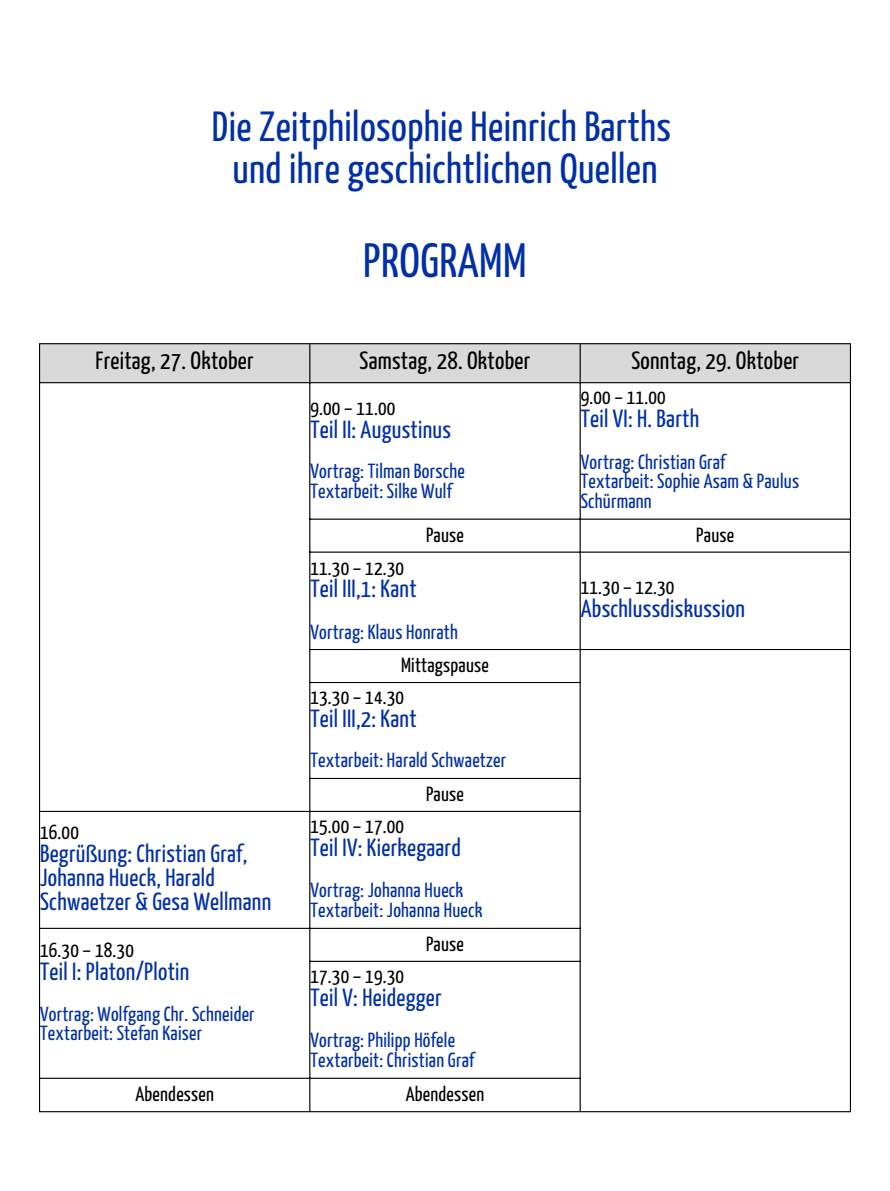
<style>
.page{position:relative;width:890px;height:1191px;background:#fff}
.page>*{position:absolute;margin:0;border:0;box-sizing:border-box;transform-origin:0 0}
.t1{font:48px "Yanone Kaffeesatz";letter-spacing:.01em;color:#002fa7}
.t2{font:42px "Yanone Kaffeesatz";letter-spacing:.01em;color:#002fa7}
.t3{font:24.8px/24px "Yanone Kaffeesatz";letter-spacing:.01em;color:#002fa7}
.t4{font:24.8px "Yanone Kaffeesatz";letter-spacing:.01em;color:#000}
.t5{font:20.4px/19.6px "Yanone Kaffeesatz";letter-spacing:.01em;color:#002fa7}
.t6{font:20.4px "Yanone Kaffeesatz";letter-spacing:.01em;color:#000}
</style>
<div class="page">
<div style="left:40px;top:344px;width:809px;height:38px;background:#d9d9d9"></div>
<hr style="left:39px;top:344px;width:1px;height:767px;background:#000">
<hr style="left:309px;top:344px;width:1px;height:767px;background:#000">
<hr style="left:579px;top:344px;width:1px;height:767px;background:#000">
<hr style="left:849px;top:344px;width:2px;height:767px;background:#000">
<hr style="left:39px;top:343px;width:812px;height:1px;background:#000">
<hr style="left:39px;top:382px;width:812px;height:1px;background:#000">
<hr style="left:309px;top:519px;width:542px;height:1px;background:#000">
<hr style="left:309px;top:552px;width:542px;height:1px;background:#000">
<hr style="left:309px;top:649px;width:542px;height:1px;background:#000">
<hr style="left:309px;top:682px;width:271px;height:1px;background:#000">
<hr style="left:309px;top:778px;width:271px;height:1px;background:#000">
<hr style="left:39px;top:811px;width:541px;height:1px;background:#000">
<hr style="left:39px;top:928px;width:541px;height:1px;background:#000">
<hr style="left:309px;top:961px;width:271px;height:1px;background:#000">
<hr style="left:39px;top:1078px;width:541px;height:1px;background:#000">
<hr style="left:39px;top:1111px;width:812px;height:1px;background:#000">
<p class="t2" style="left:212px;top:110px;width:460px">Die Zeitphilosophie Heinrich Barths</p>
<p class="t2" style="left:232px;top:152px;width:426px">und ihre geschichtlichen Quellen</p>
<p class="t1" style="left:363px;top:242px;width:165px">PROGRAMM</p>
<p class="t4" style="left:96px;top:351px;width:160px">Freitag, 27. Oktober</p>
<p class="t4" style="left:359px;top:351px;width:172px">Samstag, 28. Oktober</p>
<p class="t4" style="left:631px;top:351px;width:169px">Sonntag, 29. Oktober</p>
<p class="t6" style="left:310px;top:400px;width:86px">9.00 – 11.00</p>
<p class="t3" style="left:310px;top:419px;width:142px">Teil II: Augustinus</p>
<p class="t5" style="left:310px;top:463px;width:156px">Vortrag: Tilman Borsche</p>
<p class="t5" style="left:310px;top:483px;width:143px">Textarbeit: Silke Wulf</p>
<p class="t6" style="left:580px;top:389px;width:86px">9.00 – 11.00</p>
<p class="t3" style="left:580px;top:408px;width:120px">Teil VI: H. Barth</p>
<p class="t5" style="left:580px;top:453px;width:146px">Vortrag: Christian Graf</p>
<p class="t5" style="left:580px;top:473px;width:220px">Textarbeit: Sophie Asam &amp; Paulus<br>Schürmann</p>
<p class="t6" style="left:426px;top:527px;width:39px">Pause</p>
<p class="t6" style="left:696px;top:527px;width:39px">Pause</p>
<p class="t6" style="left:310px;top:560px;width:95px">11.30 – 12.30</p>
<p class="t3" style="left:310px;top:579px;width:108px">Teil III,1: Kant</p>
<p class="t5" style="left:310px;top:624px;width:149px">Vortrag: Klaus Honrath</p>
<p class="t6" style="left:40px;top:824px;width:40px">16.00</p>
<p class="t3" style="left:40px;top:843px;width:232px">Begrüßung: Christian Graf,<br>Johanna Hueck, Harald<br>Schwaetzer &amp; Gesa Wellmann</p>
<p class="t6" style="left:40px;top:942px;width:95px">16.30 – 18.30</p>
<p class="t3" style="left:40px;top:962px;width:151px">Teil I: Platon/Plotin</p>
<p class="t5" style="left:40px;top:1005px;width:216px">Vortrag: Wolfgang Chr. Schneider</p>
<p class="t5" style="left:40px;top:1025px;width:164px">Textarbeit: Stefan Kaiser</p>
<p class="t6" style="left:401px;top:657px;width:89px">Mittagspause</p>
<p class="t6" style="left:310px;top:689px;width:95px">13.30 – 14.30</p>
<p class="t3" style="left:310px;top:708px;width:108px">Teil III,2: Kant</p>
<p class="t5" style="left:310px;top:752px;width:197px">Textarbeit: Harald Schwaetzer</p>
<p class="t6" style="left:426px;top:786px;width:39px">Pause</p>
<p class="t6" style="left:310px;top:818px;width:95px">15.00 – 17.00</p>
<p class="t3" style="left:310px;top:837px;width:152px">Teil IV: Kierkegaard</p>
<p class="t5" style="left:310px;top:882px;width:154px">Vortrag: Johanna Hueck</p>
<p class="t5" style="left:310px;top:902px;width:174px">Textarbeit: Johanna Hueck</p>
<p class="t6" style="left:426px;top:936px;width:39px">Pause</p>
<p class="t6" style="left:310px;top:968px;width:95px">17.30 – 19.30</p>
<p class="t3" style="left:310px;top:987px;width:133px">Teil V: Heidegger</p>
<p class="t5" style="left:310px;top:1032px;width:146px">Vortrag: Philipp Höfele</p>
<p class="t5" style="left:310px;top:1052px;width:165px">Textarbeit: Christian Graf</p>
<p class="t6" style="left:135px;top:1086px;width:80px">Abendessen</p>
<p class="t6" style="left:405px;top:1086px;width:80px">Abendessen</p>
<p class="t6" style="left:580px;top:579px;width:95px">11.30 – 12.30</p>
<p class="t3" style="left:580px;top:598px;width:166px">Abschlussdiskussion</p>
</div>
